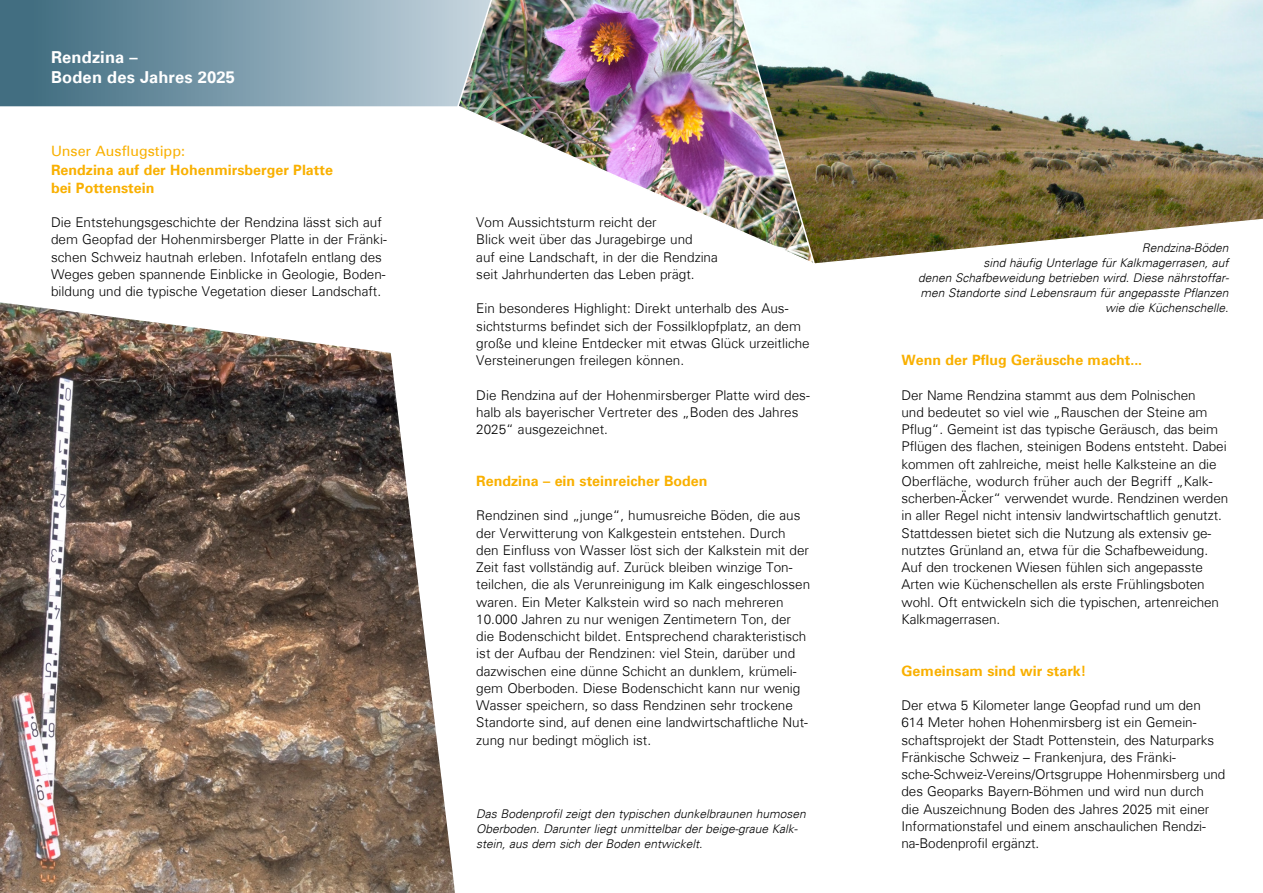
<style>
.page{position:relative;width:1263px;height:893px;background:#fff}
.page>*{position:absolute;margin:0;border:0;box-sizing:border-box;transform-origin:0 0}
.HL_Kopfzeile{font:700 16.5px/20.2px "Univers Com 65";letter-spacing:.01em;color:#fff}
.Zwischen_HL{font:700 14.25px/17.2px "Univers Com 65";color:#f9b000}
.Dachzeile_Ausflugstipps{font:14.25px "Univers Com 55 Roman";color:#f9b000}
.Fließtext{font:300 13.5px/17.2px "Univers Com 45";color:#000}
.BU{font:italic 300 12px/15px "Univers Com 45";color:#000}
</style>
<div class="page">
<svg style="left:0;top:0;width:456px;height:106px;background:#7999a9"></svg>
<img style="left:0;top:302px;width:455px;height:591px">
<img style="left:456px;top:0;width:275px;height:227px">
<img style="left:731px;top:0;width:532px;height:264px">
<h1 class="HL_Kopfzeile" style="left:51px;top:47px;width:186px">Rendzina –<br>Boden des Jahres 2025</h1>
<p class="Dachzeile_Ausflugstipps" style="left:51px;top:142px;width:135px">Unser Ausflugstipp:</p>
<h1 class="Zwischen_HL" style="left:51px;top:162px;width:283px">Rendzina auf der Hohenmirsberger Platte bei Pottenstein</h1>
<p class="Fließtext" style="left:51px;top:214px;width:337px">Die Entstehungsgeschichte der Rendzina lässt sich auf dem Geopfad der Hohenmirsberger Platte in der Fränki&shy;schen Schweiz hautnah erleben. Infotafeln entlang des Weges geben spannende Einblicke in Geologie, Boden&shy;bildung und die typische Vegetation dieser Landschaft.</p>
<p class="Fließtext" style="left:476px;top:214px;width:243px">Vom Aussichtsturm reicht der<br>Blick weit über das Juragebirge und<br>auf eine Landschaft, in der die Rendzina seit Jahrhunderten das Leben prägt.</p>
<p class="Fließtext" style="left:476px;top:300px;width:335px">Ein besonderes Highlight: Direkt unterhalb des Aus&shy;sichtsturms befindet sich der Fossilklopfplatz, an dem große und kleine Entdecker mit etwas Glück urzeitliche Versteinerungen freilegen können.</p>
<p class="Fließtext" style="left:476px;top:386px;width:335px">Die Rendzina auf der Hohenmirsberger Platte wird des&shy;halb als bayerischer Vertreter des „Boden des Jahres<br>2025“ ausgezeichnet.</p>
<h1 class="Zwischen_HL" style="left:476px;top:472px;width:233px">Rendzina – ein steinreicher Boden</h1>
<p class="Fließtext" style="left:476px;top:507px;width:335px">Rendzinen sind „junge“, humusreiche Böden, die aus der Verwitterung von Kalkgestein entstehen. Durch den Einfluss von Wasser löst sich der Kalkstein mit der Zeit fast vollständig auf. Zurück bleiben winzige Ton&shy;teilchen, die als Verunreinigung im Kalk eingeschlossen waren. Ein Meter Kalkstein wird so nach mehreren 10.000 Jahren zu nur wenigen Zentimetern Ton, der die Bodenschicht bildet. Entsprechend charakteristisch ist der Aufbau der Rendzinen: viel Stein, darüber und dazwischen eine dünne Schicht an dunklem, krümeli&shy;gem Oberboden. Diese Bodenschicht kann nur wenig Wasser speichern, so dass Rendzinen sehr trockene Standorte sind, auf denen eine landwirtschaftliche Nut&shy;zung nur bedingt möglich ist.</p>
<p class="BU" style="left:476px;top:806px;width:331px">Das Bodenprofil zeigt den typischen dunkelbraunen humosen<br>Oberboden. Darunter liegt unmittelbar der beige-graue Kalk&shy;stein, aus dem sich der Boden entwickelt.</p>
<p class="BU" style="left:918px;top:240px;width:313px;text-align:right">Rendzina-Böden<br>sind häufig Unterlage für Kalkmagerrasen, auf<br>denen Schafbeweidung betrieben wird. Diese nährstoffar&shy;men Standorte sind Lebensraum für angepasste Pflanzen wie die Küchenschelle.</p>
<h1 class="Zwischen_HL" style="left:901px;top:351px;width:242px">Wenn der Pflug Geräusche macht...</h1>
<p class="Fließtext" style="left:901px;top:386px;width:328px">Der Name Rendzina stammt aus dem Polnischen<br>und bedeutet so viel wie „Rauschen der Steine am Pflug“. Gemeint ist das typische Geräusch, das beim Pflügen des flachen, steinigen Bodens entsteht. Dabei kommen oft zahlreiche, meist helle Kalksteine an die Oberfläche, wodurch früher auch der Begriff „Kalk&shy;scherben-Äcker“ verwendet wurde. Rendzinen werden in aller Regel nicht intensiv landwirtschaftlich genutzt.<br>Stattdessen bietet sich die Nutzung als extensiv ge&shy;nutztes Grünland an, etwa für die Schafbeweidung.<br>Auf den trockenen Wiesen fühlen sich angepasste Arten wie Küchenschellen als erste Frühlingsboten wohl. Oft entwickeln sich die typischen, artenreichen Kalkmagerrasen.</p>
<h1 class="Zwischen_HL" style="left:901px;top:662px;width:186px">Gemeinsam sind wir stark!</h1>
<p class="Fließtext" style="left:901px;top:697px;width:325px">Der etwa 5 Kilometer lange Geopfad rund um den 614 Meter hohen Hohenmirsberg ist ein Gemein&shy;schaftsprojekt der Stadt Pottenstein, des Naturparks Fränkische Schweiz – Frankenjura, des Fränki&shy;sche-Schweiz-Vereins/Ortsgruppe Hohenmirsberg und des Geoparks Bayern-Böhmen und wird nun durch<br>die Auszeichnung Boden des Jahres 2025 mit einer Informationstafel und einem anschaulichen Rendzi&shy;na-Bodenprofil ergänzt.</p>
</div>
